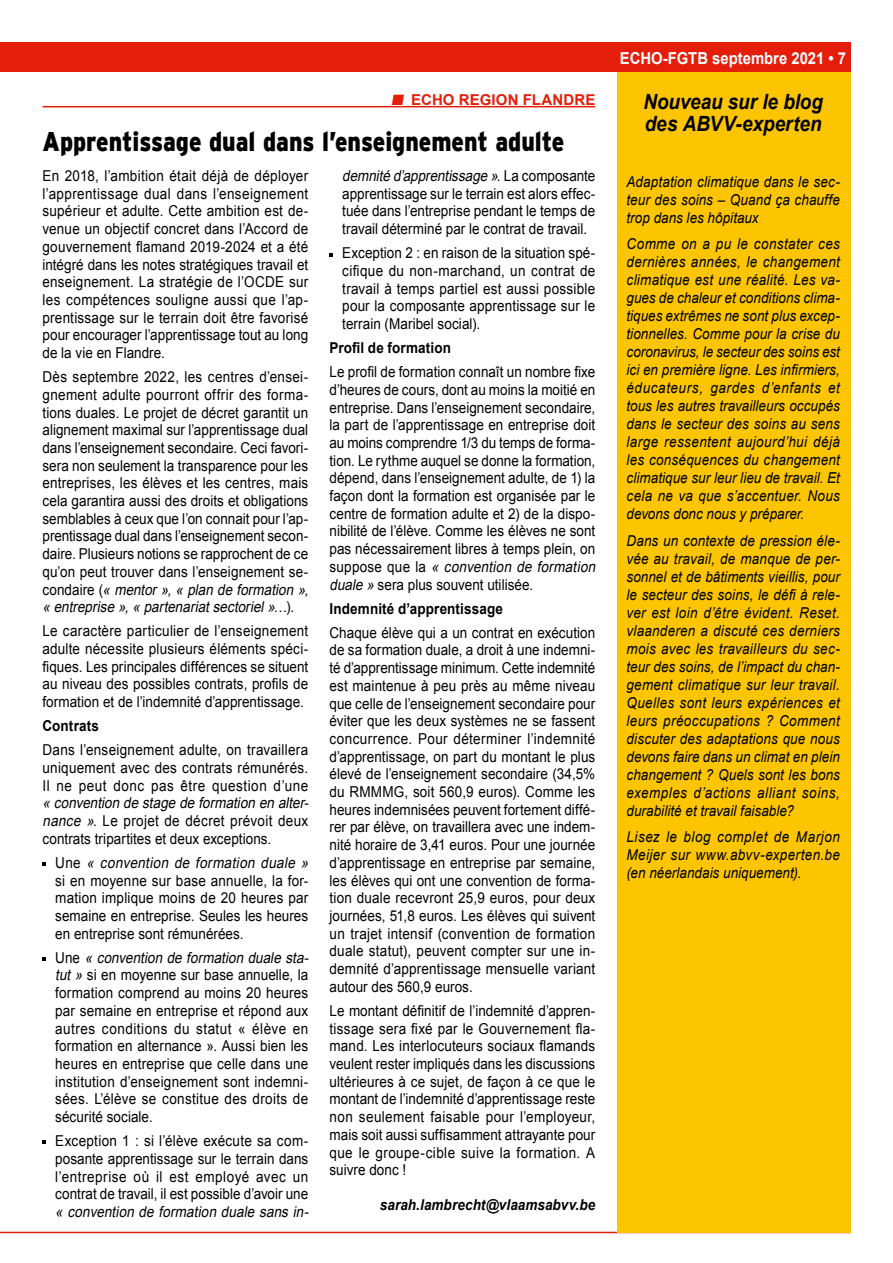
<style>
.page{position:relative;width:893px;height:1263px;background:#fff}
.page>*{position:absolute;margin:0;border:0;box-sizing:border-box;transform-origin:0 0}
.t1{font:900 27px "Interstate";color:#000;scale:.85 1}
.t2{font:italic 700 21px/22.5px "Arial";color:#000;scale:.9 1}
.t3{font:700 16.5px "Arial";color:#fff;scale:.9 1}
.t4{font:15px/17.7px "Arial";letter-spacing:.005em;color:#000;text-align:justify;scale:.9 1}
.t5{font:italic 15px/18px "Arial";letter-spacing:.005em;color:#000;text-align:justify;scale:.9 1}
.t6{font:700 15px "Arial";letter-spacing:.01em;color:#000;scale:.9 1}
.t7{font:italic 15px "Arial";color:#000;scale:.9 1}
.t8{font:italic 700 15px "Arial";letter-spacing:.005em;color:#000;scale:.9 1}
.t9{font:700 15px "Arial";letter-spacing:.01em;color:#e41e0a}
.s1{font-style:italic}
</style>
<div class="page">
<div style="left:0;top:43px;width:850px;height:29px;background:#e41e0a"></div>
<hr style="left:0;top:1232px;width:850px;height:1px;background:#e41e0a">
<div style="left:617px;top:72px;width:233px;height:1161px;background:#fdc500"></div>
<hr style="left:43px;top:106px;width:552px;height:1px;background:#e41e0a">
<svg style="left:43px;top:862px;width:3px;height:4px"></svg>
<svg style="left:43px;top:957px;width:3px;height:4px"></svg>
<svg style="left:43px;top:1140px;width:3px;height:4px"></svg>
<svg style="left:329px;top:253px;width:4px;height:4px"></svg>
<p class="t9" style="left:392px;top:90px;width:205px">■ ECHO REGION FLANDRE</p>
<h1 class="t1" style="left:43px;top:126px;width:615px">Apprentissage dual dans l’enseignement adulte</h1>
<p class="t4" style="left:43px;top:167px;width:297px">En 2018, l’ambition était déjà de déployer l’apprentissage dual dans l’enseignement supérieur et adulte. Cette ambition est de&shy;venue un objectif concret dans l’Accord de gouvernement flamand 2019-2024 et a été intégré dans les notes stratégiques travail et enseignement. La stratégie de l’OCDE sur les compétences souligne aussi que l’ap&shy;prentissage sur le terrain doit être favorisé pour encourager l’apprentissage tout au long de la vie en Flandre.</p>
<p class="t4" style="left:43px;top:368px;width:301px;text-align:left">Dès septembre 2022, les centres d’ensei&shy;gnement adulte pourront offrir des forma&shy;tions duales. Le projet de décret garantit un alignement maximal sur l’apprentissage dual dans l’enseignement secondaire. Ceci favori&shy;sera non seulement la transparence pour les entreprises, les élèves et les centres, mais cela garantira aussi des droits et obligations semblables à ceux que l’on connait pour l’ap&shy;prentissage dual dans l’enseignement secon&shy;daire. Plusieurs notions se rapprochent de ce qu’on peut trouver dans l’enseignement se&shy;c o n d a i re ( <span class="s1">« mentor»,« plan de formation », « entreprise »,« partenariatsectoriel»</span>… ) .</p>
<p class="t4" style="left:43px;top:622px;width:297px">Le caractère particulier de l’enseignement adulte nécessite plusieurs éléments spéci&shy;fiques. Les principales différences se situent au niveau des possibles contrats, profils de formation et de l’indemnité d’apprentissage.</p>
<p class="t6" style="left:43px;top:716px;width:64px">Contrats</p>
<p class="t4" style="left:43px;top:741px;width:297px">Dans l’enseignement adulte, on travaillera uniquement avec des contrats rémunérés.<br>Il ne peut donc pas être question d’une</p>
<p class="t4" style="left:43px;top:794px;width:301px;text-align:left"><span class="s1">« convention de stage de formation en alter&shy;nance »</span>. Le projet de décret prévoit deux contrats tripartites et deux exceptions.</p>
<p class="t4" style="left:55px;top:854px;width:287px;text-align:left">U n e <span class="s1">« convention de formation duale » </span>si en moyenne sur base annuelle, la for&shy;mation implique moins de 20 heures par semaine en entreprise. Seules les heures en entreprise sont rémunérées.</p>
<p class="t4" style="left:55px;top:949px;width:287px;text-align:left">U n e <span class="s1">« convention de formation duale sta&shy;tut »</span> si en moyenne sur base annuelle, la formation comprend au moins 20 heures par semaine en entreprise et répond aux autres conditions du statut « élève en formation en alternance ». Aussi bien les heures en entreprise que celle dans une institution d’enseignement sont indemni&shy;sées. L’élève se constitue des droits de sécurité sociale.</p>
<p class="t4" style="left:55px;top:1132px;width:283px">Exception 1 : si l’élève exécute sa com&shy;posante apprentissage sur le terrain dans l’entreprise où il est employé avec un contrat de travail, il est possible d’avoir une</p>
<p class="t7" style="left:55px;top:1202px;width:287px">« convention de formation duale sans in-</p>
<p class="t4" style="left:342px;top:167px;width:283px"><span class="s1">demnité d’apprentissage »</span>. L a c o m p o s a n t e apprentissage sur le terrain est alors effec&shy;tuée dans l’entreprise pendant le temps de travail déterminé par le contrat de travail.</p>
<p class="t4" style="left:342px;top:244px;width:283px">Exception 2 : en raison de la situation spé&shy;cifique du non-marchand, un contrat de travail à temps partiel est aussi possible pour la composante apprentissage sur le terrain (Maribel social).</p>
<p class="t6" style="left:330px;top:338px;width:136px">Profil de formation</p>
<p class="t4" style="left:330px;top:363px;width:301px;text-align:left">Le profil de formation connaît un nombre fixe d’heures de cours, dont au moins la moitié en entreprise. Dans l’enseignement secondaire, la part de l’apprentissage en entreprise doit au moins comprendre 1/3 du temps de forma&shy;tion. Le rythme auquel se donne la formation, dépend, dans l’enseignement adulte, de 1) la façon dont la formation est organisée par le centre de formation adulte et 2) de la dispo&shy;nibilité de l’élève. Comme les élèves ne sont pas nécessairement libres à temps plein, on s u p p o s e q u e l a <span class="s1">« convention de formation duale »</span> sera plus souvent utilisée.</p>
<p class="t6" style="left:330px;top:598px;width:194px">Indemnité d’apprentissage</p>
<p class="t4" style="left:330px;top:624px;width:297px">Chaque élève qui a un contrat en exécution de sa formation duale, a droit à une indemni&shy;té d’apprentissage minimum. Cette indemnité est maintenue à peu près au même niveau que celle de l’enseignement secondaire pour éviter que les deux systèmes ne se fassent concurrence. Pour déterminer l’indemnité d’apprentissage, on part du montant le plus élevé de l’enseignement secondaire (34,5% du RMMMG, soit 560,9 euros). Comme les heures indemnisées peuvent fortement diffé&shy;rer par élève, on travaillera avec une indem&shy;nité horaire de 3,41 euros. Pour une journée d’apprentissage en entreprise par semaine, les élèves qui ont une convention de forma&shy;tion duale recevront 25,9 euros, pour deux journées, 51,8 euros. Les élèves qui suivent un trajet intensif (convention de formation duale statut), peuvent compter sur une in&shy;demnité d’apprentissage mensuelle variant autour des 560,9 euros.</p>
<p class="t4" style="left:330px;top:1002px;width:297px">Le montant définitif de l’indemnité d’appren&shy;tissage sera fixé par le Gouvernement fla&shy;mand. Les interlocuteurs sociaux flamands veulent rester impliqués dans les discussions ultérieures à ce sujet, de façon à ce que le montant de l’indemnité d’apprentissage reste non seulement faisable pour l’employeur, mais soit aussi suffisamment attrayante pour que le groupe-cible suive la formation. A suivre donc !</p>
<p class="t8" style="left:380px;top:1195px;width:241px">sarah.lambrecht@vlaamsabvv.be</p>
<p class="t3" style="left:620px;top:47px;width:253px">ECHO-FGTB septembre 2021 • 7</p>
<h2 class="t2" style="left:643px;top:91px;width:201px">Nouveau sur le blog des ABVV-experten</h2>
<p class="t5" style="left:626px;top:173px;width:239px">Adaptation climatique dans le sec&shy;teur des soins – Quand ça chauffe trop dans les hôpitaux</p>
<p class="t5" style="left:626px;top:235px;width:239px">Comme on a pu le constater ces dernières années, le changement climatique est une réalité. Les va&shy;gues de chaleur et conditions clima&shy;tiques extrêmes ne sont plus excep&shy;tionnelles. Comme pour la crise du coronavirus, le secteur des soins est ici en première ligne. Les infirmiers, éducateurs, gardes d’enfants et tous les autres travailleurs occupés dans le secteur des soins au sens large ressentent aujourd’hui déjà les conséquences du changement climatique sur leur lieu de travail. Et cela ne va que s’accentuer. Nous devons donc nous y préparer.</p>
<p class="t5" style="left:626px;top:532px;width:239px">Dans un contexte de pression éle&shy;vée au travail, de manque de per&shy;sonnel et de bâtiments vieillis, pour le secteur des soins, le défi à rele&shy;ver est loin d’être évident. Reset. vlaanderen a discuté ces derniers mois avec les travailleurs du sec&shy;teur des soins, de l’impact du chan&shy;gement climatique sur leur travail.<br>Quelles sont leurs expériences et leurs préoccupations ? Comment discuter des adaptations que nous devons faire dans un climat en plein changement ? Quels sont les bons exemples d’actions alliant soins, durabilité et travail faisable?</p>
<p class="t5" style="left:626px;top:828px;width:239px">Lisez le blog complet de Marjon Meijer sur www.abvv-experten.be (en néerlandais uniquement).</p>
</div>
